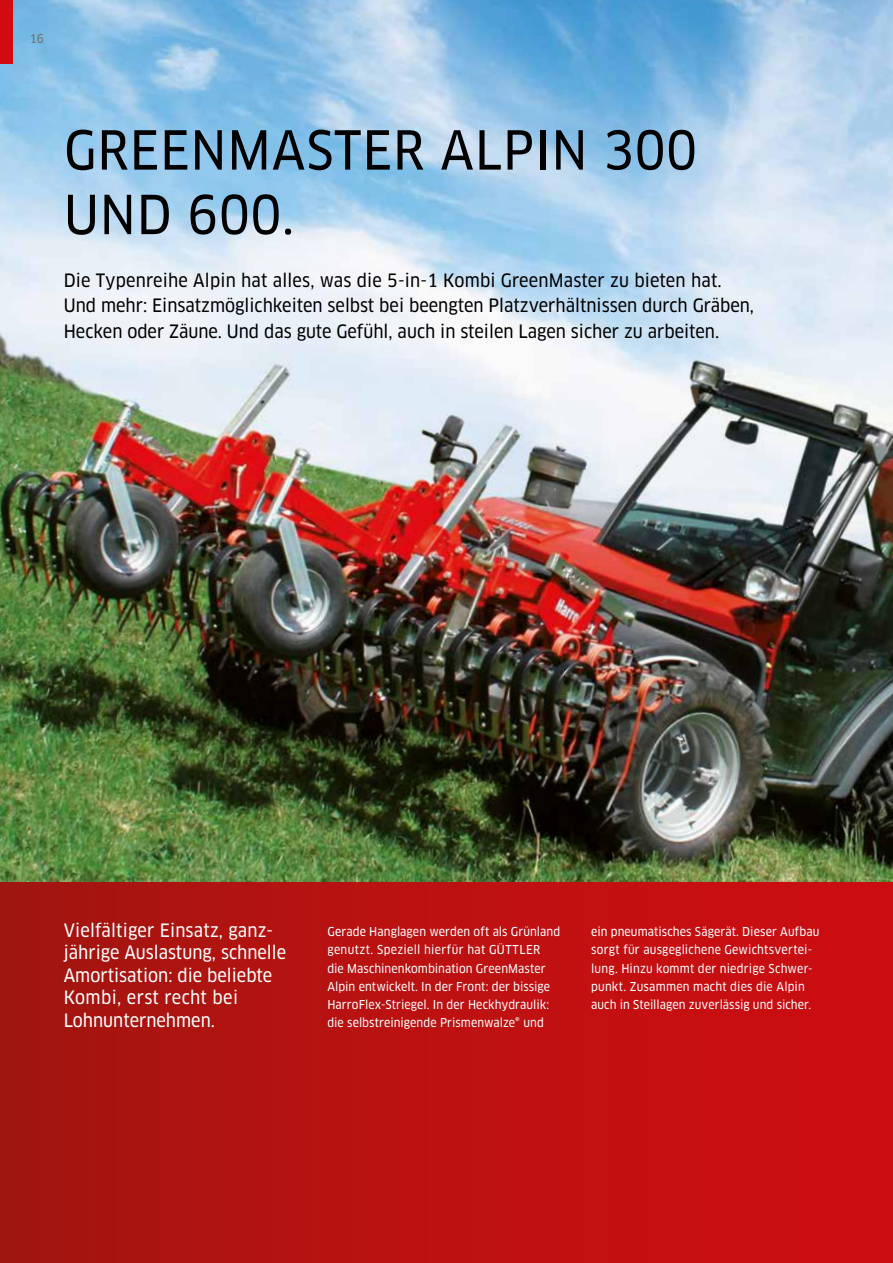
<style>
.page{position:relative;width:893px;height:1263px;background:#fff}
.page>*{position:absolute;margin:0;border:0;box-sizing:border-box;transform-origin:0 0}
.t1{font:52.5px/64.5px "Clan Pro Narr News";letter-spacing:.02em;color:#000}
.t2{font:18px/25.5px "Clan Pro Narr News";color:#000}
.t3{font:18px/22.5px "Clan Pro Narr News";color:#fff}
.t4{font:12px/18px "Clan Pro Narr News";letter-spacing:.01em;color:#fff}
.t5{font:12px "Clan Pro Narr News";color:#706f6f}
</style>
<div class="page">
<img style="left:0;top:0;width:893px;height:882px">
<div style="left:0;top:0;width:13px;height:64px;background:#d20a11"></div>
<div style="left:0;top:882px;width:893px;height:381px;background:linear-gradient(to right,#a41610,#d00d11)"></div>
<p class="t5" style="left:30px;top:32px;width:16px">16</p>
<h1 class="t1" style="left:64px;top:118px;width:635px">GREENMASTER ALPIN 300<br>UND 600.</h1>
<p class="t2" style="left:64px;top:267px;width:692px">Die Typenreihe Alpin hat alles, was die 5-in-1 Kombi GreenMaster zu bieten hat.<br>Und mehr: Einsatzmöglichkeiten selbst bei beengten Platzverhältnissen durch Gräben,<br>Hecken oder Zäune. Und das gute Gefühl, auch in steilen Lagen sicher zu arbeiten.</p>
<h2 class="t3" style="left:64px;top:919px;width:224px">Vielfältiger Einsatz, ganz&shy;jährige Auslastung, schnelle<br>Amortisation: die beliebte<br>Kombi, erst recht bei<br>Lohnunternehmen.</h2>
<p class="t4" style="left:327px;top:923px;width:234px">Gerade Hanglagen werden oft als Grünland genutzt. Speziell hierfür hat GÜTTLER<br>die Maschinenkombination GreenMaster Alpin entwickelt. In der Front: der bissige HarroFlex-Striegel. In der Heckhydraulik: die selbstreinigende Prismenwalze® und</p>
<p class="t4" style="left:591px;top:923px;width:230px">ein pneumatisches Sägerät. Dieser Aufbau sorgt für ausgeglichene Gewichtsvertei&shy;lung. Hinzu kommt der niedrige Schwer&shy;punkt. Zusammen macht dies die Alpin auch in Steillagen zuverlässig und sicher.</p>
</div>
